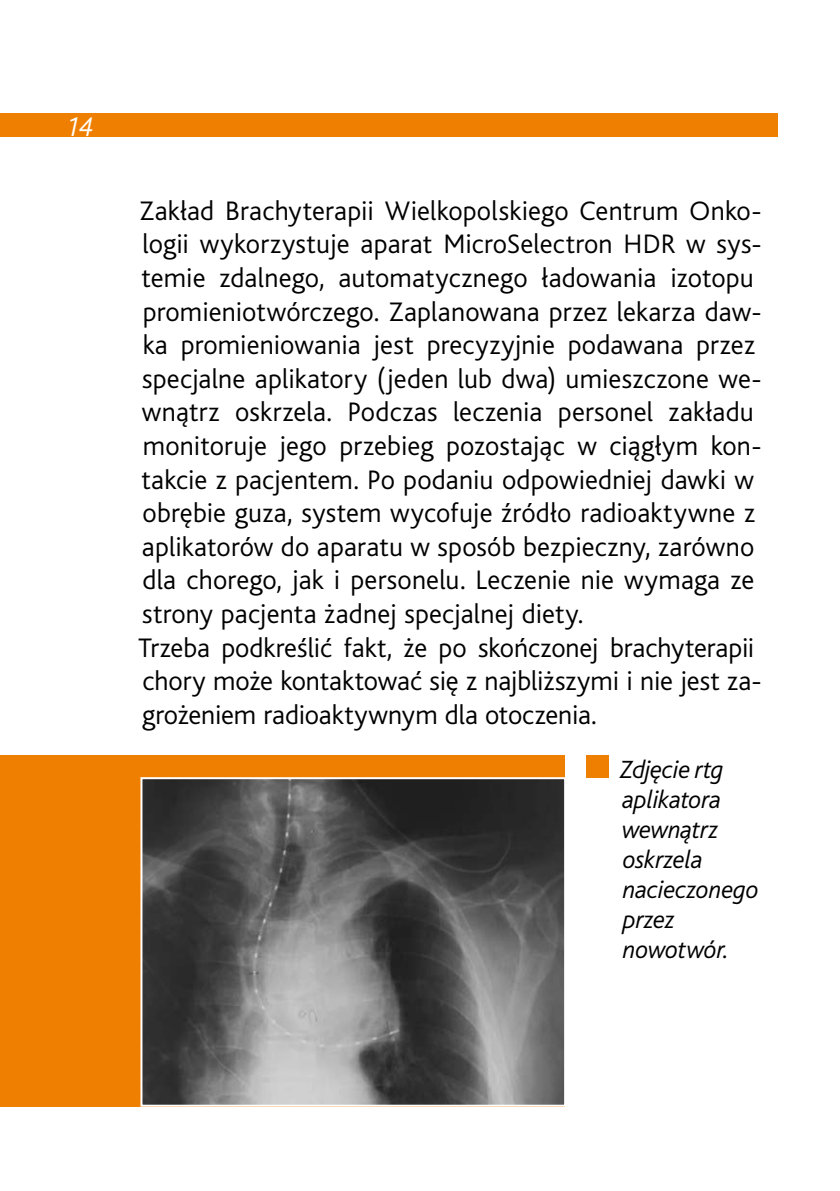
<style>
.page{position:relative;width:840px;height:1191px;background:#fff}
.page>*{position:absolute;margin:0;border:0;box-sizing:border-box;transform-origin:0 0}
.t1{font:300 28px/33.6px "Bliss CE";letter-spacing:.005em;color:#000}
.t2{font:italic 300 28px "Bliss CE";color:#fff}
.t3{font:italic 300 26px/30px "Bliss CE";letter-spacing:-.015em;color:#000}
</style>
<div class="page">
<div style="left:0;top:755px;width:564px;height:351px;background:#ee7f00"></div>
<img style="left:143px;top:780px;width:420px;height:323px">
<div style="left:140px;top:777px;width:426px;height:329px;border:2px solid #fff"></div>
<div style="left:585px;top:755px;width:23px;height:22px;background:#ee7f00"></div>
<div style="left:0;top:113px;width:777px;height:24px;background:#ee7f00"></div>
<p class="t2" style="left:67px;top:111px;width:28px">14</p>
<p class="t1" style="left:138px;top:194px;width:624px">Zakład Brachyterapii Wielkopolskiego Centrum Onko&shy;logii wykorzystuje aparat MicroSelectron HDR w sys&shy;temie zdalnego, automatycznego ładowania izotopu promieniotwórczego. Zaplanowana przez lekarza daw&shy;ka promieniowania jest precyzyjnie podawana przez specjalne aplikatory (jeden lub dwa) umieszczone we&shy;wnątrz oskrzela. Podczas leczenia personel zakładu monitoruje jego przebieg pozostając w ciągłym kon&shy;takcie z pacjentem. Po podaniu odpowiedniej dawki w obrębie guza, system wycofuje źródło radioaktywne z aplikatorów do aparatu w sposób bezpieczny, zarówno dla chorego, jak i personelu. Leczenie nie wymaga ze strony pacjenta żadnej specjalnej diety.<br>Trzeba podkreślić fakt, że po skończonej brachyterapii chory może kontaktować się z najbliższymi i nie jest za&shy;grożeniem radioaktywnym dla otoczenia.</p>
<p class="t3" style="left:619px;top:754px;width:140px">Zdjęcie rtg aplikatora wewnątrz oskrzela nacieczonego przez nowotwór.</p>
</div>
